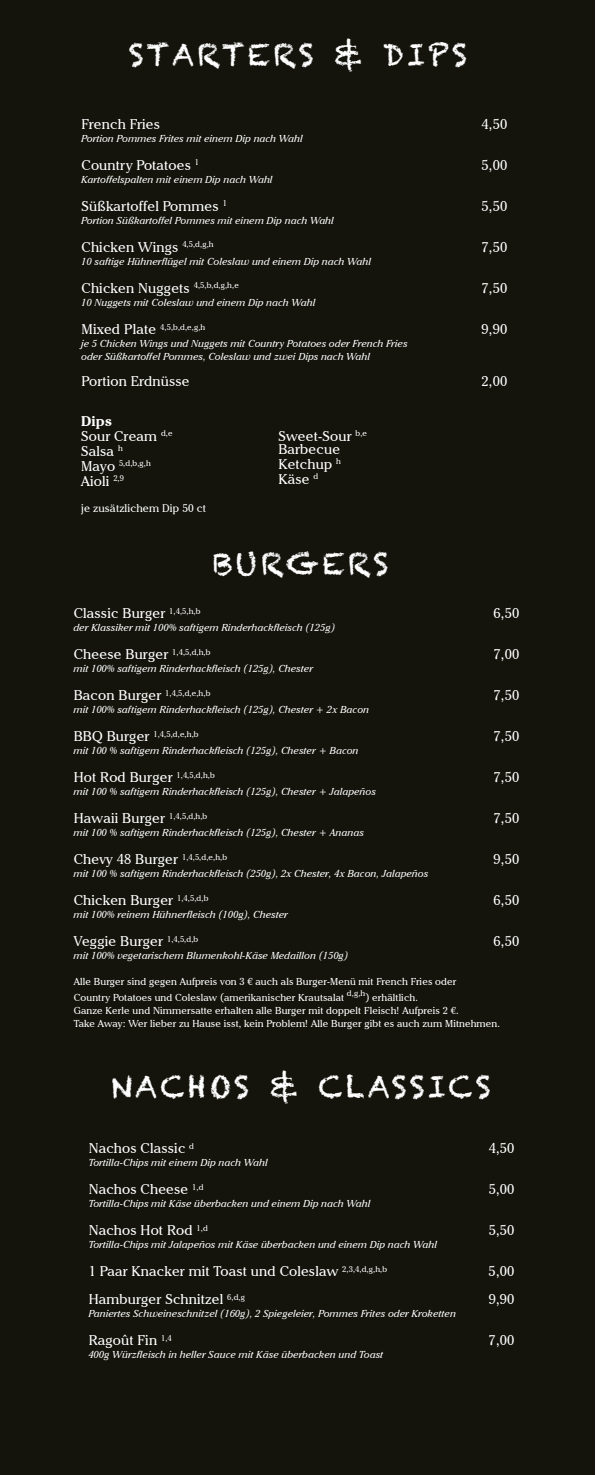
<style>
.page{position:relative;width:596px;height:1475px;background:#fff}
.page>*{position:absolute;margin:0;border:0;box-sizing:border-box;transform-origin:0 0}
.t1{font:30px "Chalkduster";letter-spacing:.1em;color:#fff}
.t2{font:14px/15px "Cheltenham IT Cby BT";letter-spacing:.01em;color:#fff}
.t3{font:11px "Cheltenham IT Cby BT";letter-spacing:.01em;color:#fff}
.t4{font:italic 10px/13px "Cheltenham IT Cby BT";letter-spacing:.01em;color:#fff}
.t5{font:10px/13px "Cheltenham IT Cby BT";letter-spacing:.01em;color:#fff}
.t6{font:8.2px "Cheltenham IT Cby BT";color:#fff}
.s1{font-size:14px}
.s2{font-weight:700}
</style>
<div class="page">
<div style="left:0;top:1px;width:595px;height:1473px;background:#14140d"></div>
<h1 class="t1" style="left:129px;top:38px;width:340px">STARTERS &amp; DIPS</h1>
<h2 class="t2" style="left:81px;top:116px;width:80px">French Fries</h2>
<h2 class="t2" style="left:481px;top:116px;width:27px">4,50</h2>
<p class="t4" style="left:81px;top:132px;width:223px">Portion Pommes Frites mit einem Dip nach Wahl</p>
<h2 class="t2" style="left:81px;top:157px;width:119px">Country Potatoes <sup>1</sup></h2>
<h2 class="t2" style="left:481px;top:157px;width:27px">5,00</h2>
<p class="t4" style="left:81px;top:173px;width:193px">Kartoffelspalten mit einem Dip nach Wahl</p>
<h2 class="t2" style="left:81px;top:198px;width:147px">Süßkartoffel Pommes <sup>1</sup></h2>
<h2 class="t2" style="left:481px;top:198px;width:27px">5,50</h2>
<p class="t4" style="left:81px;top:214px;width:254px">Portion Süßkartoffel Pommes mit einem Dip nach Wahl</p>
<h2 class="t2" style="left:81px;top:239px;width:133px">Chicken Wings <sup>4,5,d,g,h</sup></h2>
<h2 class="t2" style="left:481px;top:239px;width:27px">7,50</h2>
<p class="t4" style="left:81px;top:255px;width:291px">10 saftige Hühnerflügel mit Coleslaw und einem Dip nach Wahl</p>
<h2 class="t2" style="left:81px;top:280px;width:159px">Chicken Nuggets <sup>4,5,b,d,g,h,e</sup></h2>
<h2 class="t2" style="left:481px;top:280px;width:27px">7,50</h2>
<p class="t4" style="left:81px;top:296px;width:235px">10 Nuggets mit Coleslaw und einem Dip nach Wahl</p>
<p class="t6" style="left:81px;top:321px;width:125px"><span class="s1">Mixed Plate</span> 4,5,b,d,e,g,h</p>
<h2 class="t2" style="left:481px;top:321px;width:27px">9,90</h2>
<p class="t4" style="left:81px;top:337px;width:327px">je 5 Chicken Wings und Nuggets mit Country Potatoes oder French Fries oder Süßkartoffel Pommes, Coleslaw und zwei Dips nach Wahl</p>
<h2 class="t2" style="left:81px;top:373px;width:110px">Portion Erdnüsse</h2>
<h2 class="t2" style="left:481px;top:373px;width:27px">2,00</h2>
<h2 class="t2" style="left:81px;top:413px;width:93px"><span class="s2">Dips<br></span>Sour Cream <sup>d,e<br></sup>Salsa <sup>h</sup></h2>
<p class="t6" style="left:81px;top:458px;width:71px"><span class="s1">Mayo</span> 5,d,b,g,h</p>
<h2 class="t2" style="left:81px;top:473px;width:44px">Aioli <sup>2,9</sup></h2>
<p class="t3" style="left:81px;top:501px;width:126px">je zusätzlichem Dip 50 ct</p>
<h2 class="t2" style="left:278px;top:429px;width:90px;line-height:13px">Sweet-Sour <sup>b,e<br></sup>Barbecue</h2>
<h2 class="t2" style="left:278px;top:456px;width:64px">Ketchup <sup>h<br></sup>Käse <sup>d</sup></h2>
<h1 class="t1" style="left:213px;top:546px;width:177px">BURGERS</h1>
<h2 class="t2" style="left:74px;top:605px;width:128px">Classic Burger <sup>1,4,5,h,b</sup></h2>
<h2 class="t2" style="left:493px;top:605px;width:27px">6,50</h2>
<p class="t4" style="left:74px;top:621px;width:262px">der Klassiker mit 100% saftigem Rinderhackfleisch (125g)</p>
<h2 class="t2" style="left:74px;top:646px;width:138px">Cheese Burger <sup>1,4,5,d,h,b</sup></h2>
<h2 class="t2" style="left:493px;top:646px;width:27px">7,00</h2>
<p class="t4" style="left:74px;top:662px;width:241px">mit 100% saftigem Rinderhackfleisch (125g), Chester</p>
<p class="t6" style="left:74px;top:687px;width:138px"><span class="s1">Bacon Burger</span> 1,4,5,d,e,h,b</p>
<h2 class="t2" style="left:493px;top:687px;width:27px">7,50</h2>
<p class="t4" style="left:74px;top:703px;width:297px">mit 100% saftigem Rinderhackfleisch (125g), Chester + 2x Bacon</p>
<p class="t6" style="left:74px;top:728px;width:126px"><span class="s1">BBQ Burger</span> 1,4,5,d,e,h,b</p>
<h2 class="t2" style="left:493px;top:728px;width:27px">7,50</h2>
<p class="t4" style="left:74px;top:744px;width:286px">mit 100 % saftigem Rinderhackfleisch (125g), Chester + Bacon</p>
<h2 class="t2" style="left:74px;top:769px;width:142px">Hot Rod Burger <sup>1,4,5,d,h,b</sup></h2>
<h2 class="t2" style="left:493px;top:769px;width:27px">7,50</h2>
<p class="t4" style="left:74px;top:785px;width:304px">mit 100 % saftigem Rinderhackfleisch (125g), Chester + Jalapeños</p>
<h2 class="t2" style="left:74px;top:810px;width:135px">Hawaii Burger <sup>1,4,5,d,h,b</sup></h2>
<h2 class="t2" style="left:493px;top:810px;width:27px">7,50</h2>
<p class="t4" style="left:74px;top:826px;width:292px">mit 100 % saftigem Rinderhackfleisch (125g), Chester + Ananas</p>
<h2 class="t2" style="left:74px;top:851px;width:155px">Chevy 48 Burger <sup>1,4,5,d,e,h,b</sup></h2>
<h2 class="t2" style="left:493px;top:851px;width:27px">9,50</h2>
<p class="t4" style="left:74px;top:867px;width:356px">mit 100 % saftigem Rinderhackfleisch (250g), 2x Chester, 4x Bacon, Jalapeños</p>
<h2 class="t2" style="left:74px;top:892px;width:136px">Chicken Burger <sup>1,4,5,d,b</sup></h2>
<h2 class="t2" style="left:493px;top:892px;width:27px">6,50</h2>
<p class="t4" style="left:74px;top:908px;width:215px">mit 100% reinem Hühnerfleisch (100g), Chester</p>
<h2 class="t2" style="left:74px;top:933px;width:126px">Veggie Burger <sup>1,4,5,d,b</sup></h2>
<h2 class="t2" style="left:493px;top:933px;width:27px">6,50</h2>
<p class="t4" style="left:74px;top:949px;width:276px">mit 100% vegetarischem Blumenkohl-Käse Medaillon (150g)</p>
<p class="t5" style="left:74px;top:974px;width:384px;line-height:15px">Alle Burger sind gegen Aufpreis von 3 € auch als Burger-Menü mit French Fries oder<br>Country Potatoes und Coleslaw (amerikanischer Krautsalat</p>
<p class="t6" style="left:347px;top:987px;width:20px">d,g,h</p>
<p class="t5" style="left:74px;top:990px;width:427px;text-indent:291px">) erhältlich.<br>Ganze Kerle und Nimmersatte erhalten alle Burger mit doppelt Fleisch! Aufpreis 2 €.<br>Take Away: Wer lieber zu Hause isst, kein Problem! Alle Burger gibt es auch zum Mitnehmen.</p>
<h1 class="t1" style="left:111px;top:1068px;width:381px">NACHOS &amp; CLASSICS</h1>
<h2 class="t2" style="left:89px;top:1140px;width:107px">Nachos Classic <sup>d</sup></h2>
<h2 class="t2" style="left:488px;top:1140px;width:27px">4,50</h2>
<p class="t4" style="left:89px;top:1155px;width:181px">Tortilla-Chips mit einem Dip nach Wahl</p>
<h2 class="t2" style="left:89px;top:1181px;width:116px">Nachos Cheese <sup>1,d</sup></h2>
<h2 class="t2" style="left:488px;top:1181px;width:27px">5,00</h2>
<p class="t4" style="left:89px;top:1196px;width:283px">Tortilla-Chips mit Käse überbacken und einem Dip nach Wahl</p>
<h2 class="t2" style="left:89px;top:1222px;width:121px">Nachos Hot Rod <sup>1,d</sup></h2>
<h2 class="t2" style="left:488px;top:1222px;width:27px">5,50</h2>
<p class="t4" style="left:89px;top:1237px;width:350px">Tortilla-Chips mit Jalapeños mit Käse überbacken und einem Dip nach Wahl</p>
<h2 class="t2" style="left:89px;top:1263px;width:300px">1 Paar Knacker mit Toast und Coleslaw <sup>2,3,4,d,g,h,b</sup></h2>
<h2 class="t2" style="left:488px;top:1263px;width:27px">5,00</h2>
<h2 class="t2" style="left:89px;top:1291px;width:158px">Hamburger Schnitzel <sup>6,d,g</sup></h2>
<h2 class="t2" style="left:488px;top:1291px;width:27px">9,90</h2>
<p class="t4" style="left:89px;top:1306px;width:369px">Paniertes Schweineschnitzel (160g), 2 Spiegeleier, Pommes Frites oder Kroketten</p>
<h2 class="t2" style="left:89px;top:1332px;width:84px">Ragoût Fin <sup>1,4</sup></h2>
<h2 class="t2" style="left:488px;top:1332px;width:27px">7,00</h2>
<p class="t4" style="left:89px;top:1347px;width:296px">400g Würzfleisch in heller Sauce mit Käse überbacken und Toast</p>
</div>
